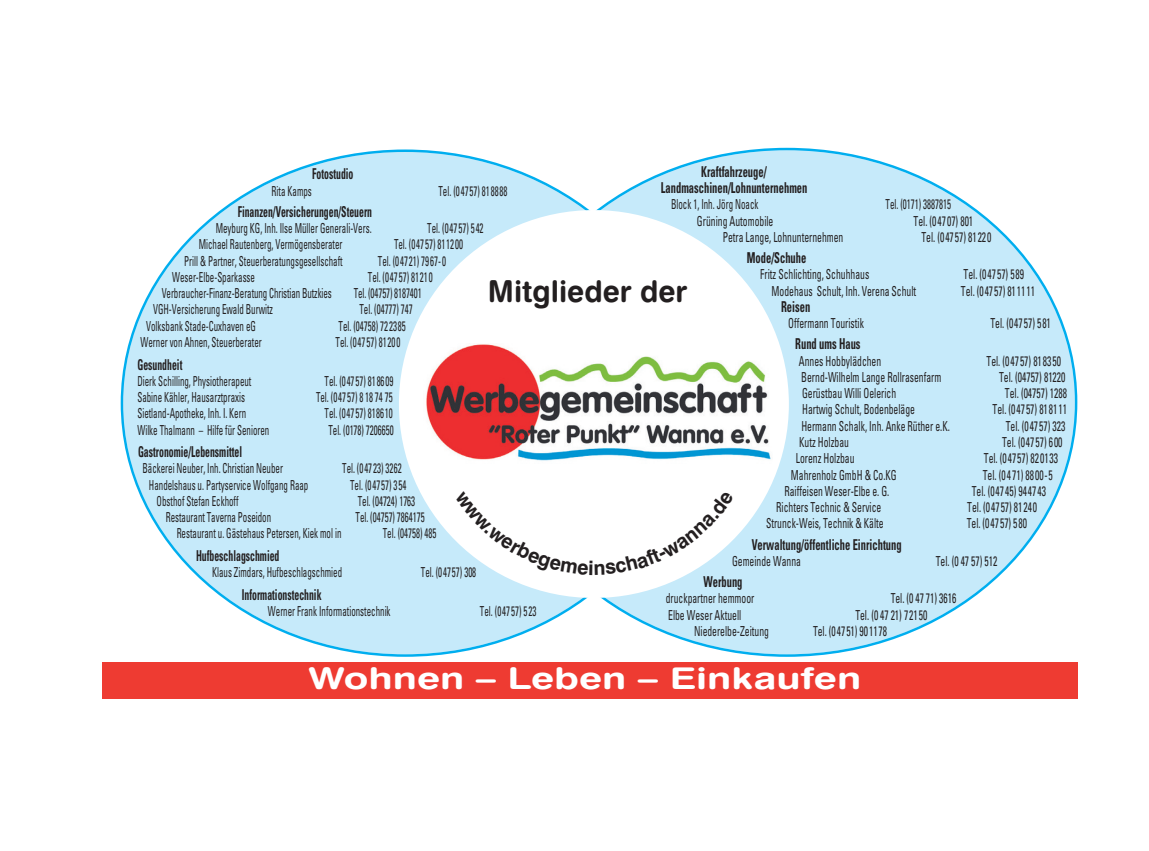
<style>
.page{position:relative;width:1149px;height:851px;background:#fff}
.page>*{position:absolute;margin:0;border:0;box-sizing:border-box;transform-origin:0 0}
.t1{font:30px "Swiss 721 BT Bold Rounded";color:#fff;scale:1.35 1}
.t2{font:30px "Swiss 721 BT Bold Rounded";color:#231f20}
.t3{font:700 condensed 15px/16.2px "Univers";color:#231f20;text-align:center;scale:.7 1}
.t4{font:700 condensed 15px "Univers";color:#231f20;scale:.65 1}
.t5{font:condensed 13.75px "Univers";color:#231f20;scale:.65 1}
.t6{font:condensed 13.75px "Univers";color:#231f20;scale:.7 1}
</style>
<div class="page">
<svg style="left:689px;top:148px;width:387px;height:508px"></svg>
<svg style="left:121px;top:149px;width:568px;height:507px"></svg>
<div style="left:399px;top:210px;width:389px;height:388px;background:#fff;border-radius:50%"></div>
<div style="left:102px;top:662px;width:974px;height:36px;background:#ee3b32"></div>
<img style="left:426px;top:344px;width:345px;height:117px">
<svg style="left:454px;top:539px;width:280px;height:36px"></svg>
<p class="t3" style="left:660px;top:164px;width:211px">Kraftfahrzeuge/<br>Landmaschinen/Lohnunternehmen</p>
<p class="t5" style="left:670px;top:199px;width:136px">Block 1, Inh. Jörg Noack</p>
<p class="t5" style="left:885px;top:199px;width:102px">Tel. (0171) 3887815</p>
<p class="t6" style="left:696px;top:216px;width:111px">Grüning Automobile</p>
<p class="t6" style="left:913px;top:216px;width:87px">Tel. (04707) 801</p>
<p class="t6" style="left:722px;top:232px;width:174px">Petra Lange, Lohnunternehmen</p>
<p class="t6" style="left:921px;top:232px;width:101px">Tel. (04757) 81220</p>
<p class="t3" style="left:746px;top:251px;width:87px">Mode/Schuhe</p>
<p class="t6" style="left:760px;top:269px;width:157px">Fritz Schlichting, Schuhhaus</p>
<p class="t6" style="left:963px;top:269px;width:88px">Tel. (04757) 589</p>
<p class="t6" style="left:771px;top:286px;width:208px">Modehaus Schult, Inh. Verena Schult</p>
<p class="t6" style="left:960px;top:286px;width:107px">Tel. (04757) 811111</p>
<p class="t3" style="left:780px;top:299px;width:43px">Reisen</p>
<p class="t6" style="left:787px;top:318px;width:110px">Offermann Touristik</p>
<p class="t6" style="left:990px;top:318px;width:88px">Tel. (04757) 581</p>
<p class="t3" style="left:795px;top:337px;width:95px">Rund ums Haus</p>
<p class="t6" style="left:798px;top:356px;width:119px">Annes Hobbylädchen</p>
<p class="t6" style="left:986px;top:356px;width:108px">Tel. (04757) 818350</p>
<p class="t6" style="left:801px;top:372px;width:202px">Bernd-Wilhelm Lange Rollrasenfarm</p>
<p class="t6" style="left:998px;top:372px;width:96px">Tel. (04757) 81220</p>
<p class="t6" style="left:801px;top:388px;width:136px">Gerüstbau Willi Oelerich</p>
<p class="t6" style="left:1004px;top:388px;width:90px">Tel. (04757) 1288</p>
<p class="t6" style="left:802px;top:404px;width:163px">Hartwig Schult, Bodenbeläge</p>
<p class="t6" style="left:992px;top:404px;width:108px">Tel. (04757) 818111</p>
<p class="t6" style="left:801px;top:421px;width:213px">Hermann Schalk, Inh. Anke Rüther e.K.</p>
<p class="t6" style="left:1005px;top:421px;width:87px">Tel. (04757) 323</p>
<p class="t6" style="left:799px;top:437px;width:72px">Kutz Holzbau</p>
<p class="t6" style="left:1001px;top:437px;width:88px">Tel. (04757) 600</p>
<p class="t6" style="left:795px;top:453px;width:85px">Lorenz Holzbau</p>
<p class="t6" style="left:983px;top:453px;width:108px">Tel. (04757) 820133</p>
<p class="t6" style="left:790px;top:469px;width:153px">Mahrenholz GmbH &amp; Co.KG</p>
<p class="t6" style="left:982px;top:469px;width:101px">Tel. (04 71) 88 00-5</p>
<p class="t6" style="left:784px;top:486px;width:151px">Raiffeisen Weser-Elbe e. G.</p>
<p class="t6" style="left:971px;top:486px;width:107px">Tel. (04745) 944743</p>
<p class="t6" style="left:776px;top:502px;width:152px">Richters Technic &amp; Service</p>
<p class="t6" style="left:966px;top:502px;width:101px">Tel. (04757) 81240</p>
<p class="t6" style="left:765px;top:518px;width:170px">Strunck-Weis, Technik &amp; Kälte</p>
<p class="t6" style="left:966px;top:518px;width:88px">Tel. (04757) 580</p>
<p class="t3" style="left:751px;top:537px;width:216px">Verwaltung/öffentliche Einrichtung</p>
<p class="t6" style="left:731px;top:556px;width:100px">Gemeinde Wanna</p>
<p class="t6" style="left:935px;top:556px;width:89px">Tel. (0 47 57) 512</p>
<p class="t3" style="left:703px;top:574px;width:57px">Werbung</p>
<p class="t6" style="left:665px;top:593px;width:128px">druckpartner hemmoor</p>
<p class="t6" style="left:890px;top:593px;width:95px">Tel. (0 47 71) 3616</p>
<p class="t6" style="left:668px;top:609px;width:106px">Elbe Weser Aktuell</p>
<p class="t6" style="left:855px;top:609px;width:104px">Tel. (0 47 21) 72150</p>
<p class="t6" style="left:694px;top:626px;width:108px">Niederelbe-Zeitung</p>
<p class="t6" style="left:812px;top:626px;width:107px">Tel. (04751) 901178</p>
<p class="t4" style="left:312px;top:168px;width:65px">Fotostudio</p>
<p class="t5" style="left:271px;top:186px;width:63px">Rita Kamps</p>
<p class="t5" style="left:438px;top:186px;width:108px">Tel. (04757) 818888</p>
<p class="t4" style="left:238px;top:206px;width:208px">Finanzen/Versicherungen/Steuern</p>
<p class="t5" style="left:216px;top:223px;width:241px">Meyburg KG, Inh. Ilse Müller Generali-Vers.</p>
<p class="t5" style="left:427px;top:223px;width:88px">Tel. (04757) 542</p>
<p class="t5" style="left:199px;top:239px;width:223px">Michael Rautenberg, Vermögensberater</p>
<p class="t5" style="left:394px;top:239px;width:108px">Tel. (04757) 811200</p>
<p class="t5" style="left:184px;top:256px;width:245px">Prill &amp; Partner, Steuerberatungsgesellschaft</p>
<p class="t5" style="left:378px;top:256px;width:107px">Tel. (04721) 79 67- 0</p>
<p class="t5" style="left:172px;top:272px;width:129px">Weser-Elbe-Sparkasse</p>
<p class="t5" style="left:368px;top:272px;width:101px">Tel. (04757) 81210</p>
<p class="t5" style="left:162px;top:288px;width:263px">Verbraucher-Finanz-Beratung Christian Butzkies</p>
<p class="t5" style="left:354px;top:288px;width:106px">Tel. (04757) 8187401</p>
<p class="t5" style="left:153px;top:304px;width:186px">VGH-Versicherung Ewald Burwitz</p>
<p class="t5" style="left:359px;top:304px;width:84px">Tel. (04777) 747</p>
<p class="t5" style="left:146px;top:321px;width:170px">Volksbank Stade-Cuxhaven eG</p>
<p class="t5" style="left:338px;top:321px;width:105px">Tel. (04758) 722385</p>
<p class="t5" style="left:140px;top:337px;width:188px">Werner von Ahnen, Steuerberater</p>
<p class="t5" style="left:335px;top:337px;width:101px">Tel. (04757) 81200</p>
<p class="t4" style="left:137px;top:358px;width:71px">Gesundheit</p>
<p class="t5" style="left:137px;top:376px;width:177px">Dierk Schilling, Physiotherapeut</p>
<p class="t5" style="left:324px;top:376px;width:107px">Tel. (04757) 818609</p>
<p class="t5" style="left:137px;top:392px;width:167px">Sabine Kähler, Hausarztpraxis</p>
<p class="t5" style="left:316px;top:392px;width:119px">Tel. (04757) 8 18 74 75</p>
<p class="t5" style="left:137px;top:408px;width:169px">Sietland-Apotheke, Inh. I. Kern</p>
<p class="t5" style="left:324px;top:408px;width:107px">Tel. (04757) 818610</p>
<p class="t5" style="left:137px;top:424px;width:205px">Wilke Thalmann – Hilfe für Senioren</p>
<p class="t5" style="left:328px;top:424px;width:102px">Tel. (0178) 7206650</p>
<p class="t4" style="left:138px;top:446px;width:161px">Gastronomie/Lebensmittel</p>
<p class="t5" style="left:142px;top:463px;width:218px">Bäckerei Neuber, Inh. Christian Neuber</p>
<p class="t5" style="left:342px;top:463px;width:93px">Tel. (04723) 3262</p>
<p class="t5" style="left:149px;top:479px;width:247px">Handelshaus u. Partyservice Wolfgang Raap</p>
<p class="t5" style="left:350px;top:479px;width:88px">Tel. (04757) 354</p>
<p class="t5" style="left:157px;top:496px;width:127px">Obsthof Stefan Eckhoff</p>
<p class="t5" style="left:357px;top:496px;width:90px">Tel. (04724) 1763</p>
<p class="t5" style="left:166px;top:512px;width:164px">Restaurant Taverna Poseidon</p>
<p class="t5" style="left:355px;top:512px;width:108px">Tel. (04757) 7864175</p>
<p class="t5" style="left:177px;top:528px;width:255px">Restaurant u. Gästehaus Petersen, Kiek mol in</p>
<p class="t5" style="left:383px;top:528px;width:84px">Tel. (04758) 485</p>
<p class="t4" style="left:196px;top:550px;width:130px">Hufbeschlagschmied</p>
<p class="t5" style="left:212px;top:567px;width:202px">Klaus Zimdars, Hufbeschlagschmied</p>
<p class="t5" style="left:421px;top:567px;width:87px">Tel. (04757) 308</p>
<p class="t4" style="left:242px;top:588px;width:124px">Informationstechnik</p>
<p class="t5" style="left:268px;top:606px;width:190px">Werner Frank Informationstechnik</p>
<p class="t5" style="left:480px;top:606px;width:88px">Tel. (04757) 523</p>
<h1 class="t2" style="left:488px;top:280px;width:201px">Mitglieder der</h1>
<h1 class="t1" style="left:308px;top:667px;width:411px">Wohnen – Leben – Einkaufen</h1>
</div>
